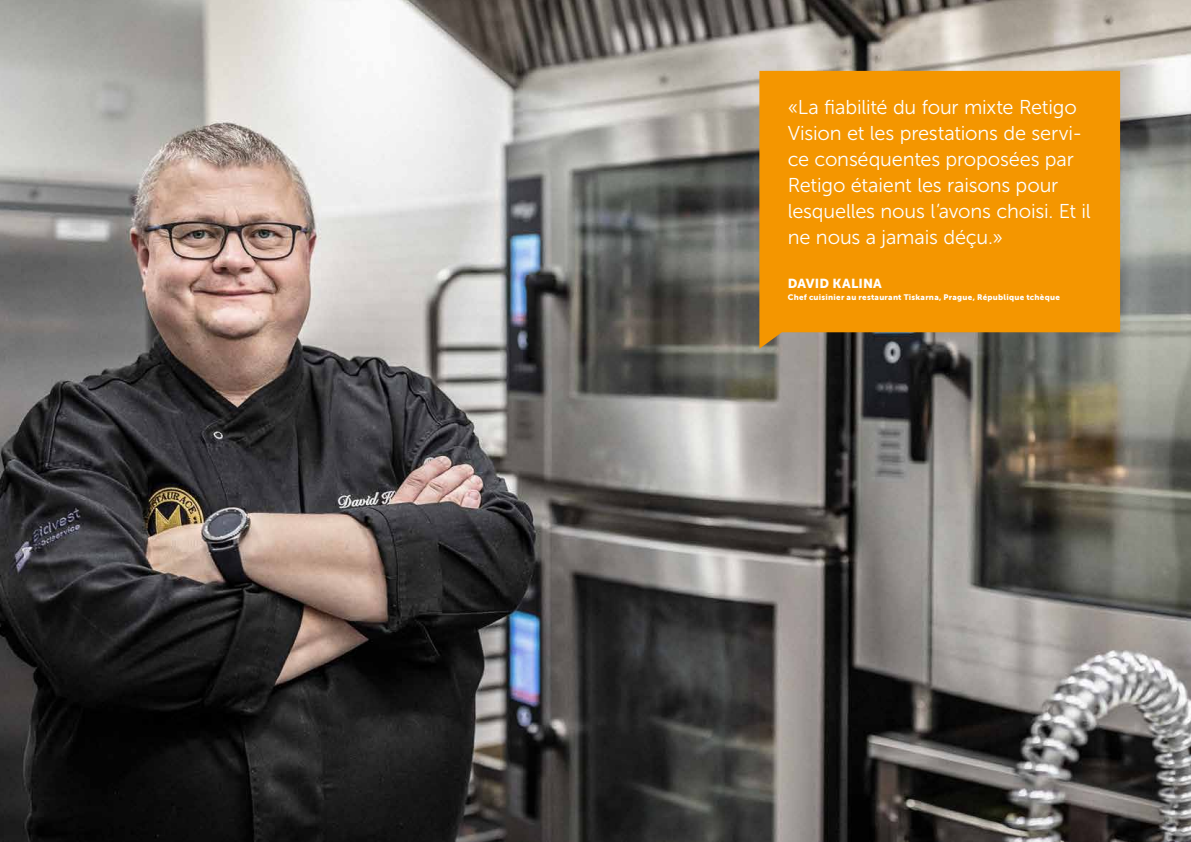
<style>
.page{position:relative;width:1191px;height:842px;background:#fff}
.page>*{position:absolute;margin:0;border:0;box-sizing:border-box;transform-origin:0 0}
.t1{font:20px/26px "Museo Sans 300";letter-spacing:-.01em;color:#fff}
.t2{font:13px "Museo Sans 900";letter-spacing:.01em;color:#fff}
.t3{font:8px "Museo Sans 900";letter-spacing:.03em;color:#fff}
</style>
<div class="page">
<img style="left:0;top:0;width:1191px;height:842px">
<div style="left:759px;top:71px;width:361px;height:278px;background:#f49600"></div>
<p class="t1" style="left:787px;top:94px;width:305px">«La fiabilité du four mixte Retigo<br>Vision et les prestations de servi&shy;ce conséquentes proposées par<br>Retigo étaient les raisons pour lesquelles nous l’avons choisi. Et il ne nous a jamais déçu.»</p>
<p class="t2" style="left:787px;top:276px;width:96px">DAVID KALINA</p>
<p class="t3" style="left:787px;top:292px;width:274px">Chef cuisinier au restaurant Tiskarna, Prague, République tchèque</p>
</div>
